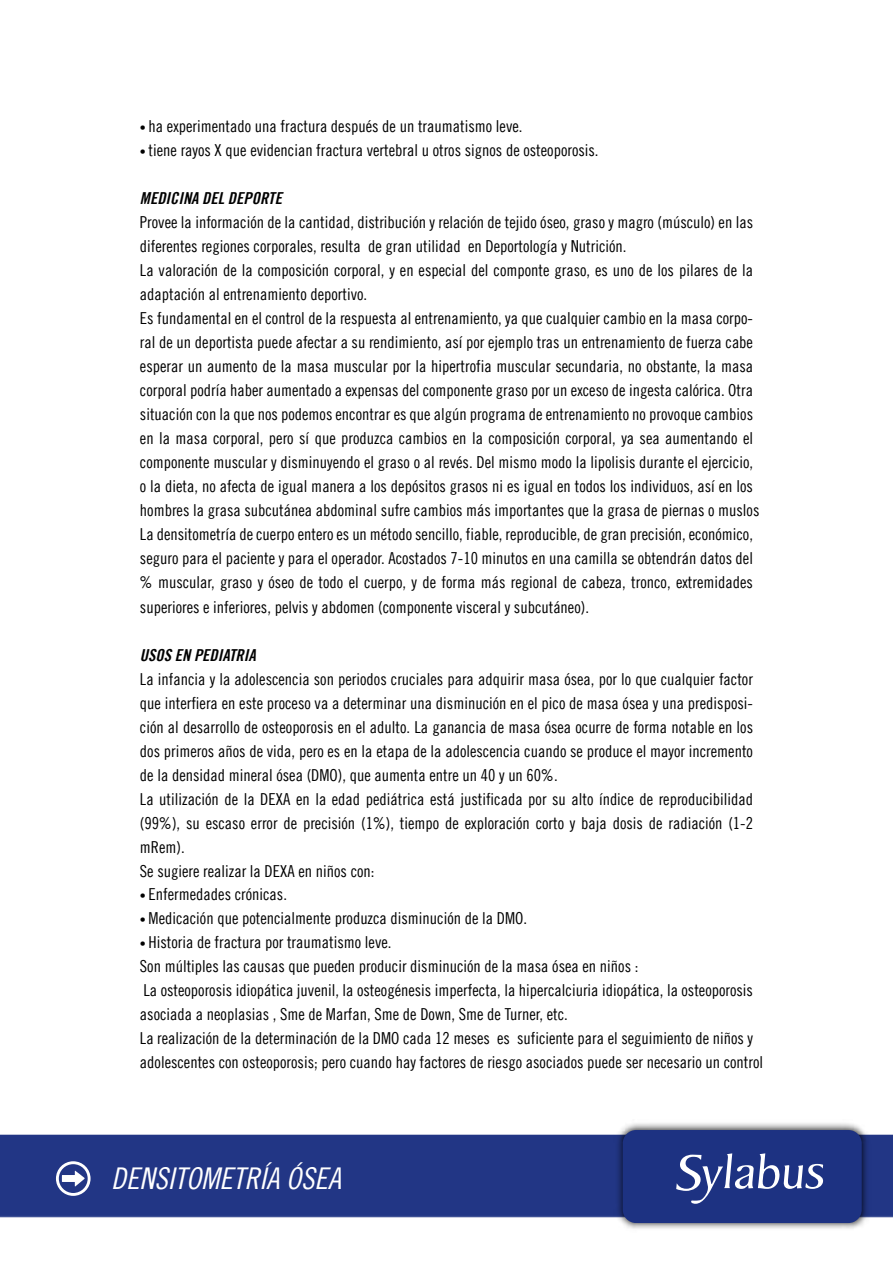
<style>
.page{position:relative;width:893px;height:1263px;background:#fff}
.page>*{position:absolute;margin:0;border:0;box-sizing:border-box;transform-origin:0 0}
.t1{font:30px "Trade Gothic LT Cond Eighteen Obl";color:#fff}
.t2{font:16.5px/24px "Trade Gothic LT Cond Eighteen";color:#000}
.t3{font:16.5px "Trade Gothic LT Bold Cond Twenty Obl";color:#000}
.s1{font-size:12px}
</style>
<div class="page">
<div style="left:0;top:1134px;width:893px;height:84px;background:#223685"></div>
<img style="left:613px;top:1123px;width:258px;height:106px">
<div style="left:623px;top:1130px;width:239px;height:93px;background:#1d3282;border-radius:13px"></div>
<svg style="left:676px;top:1153px;width:148px;height:51px"></svg>
<svg style="left:56px;top:1161px;width:35px;height:35px"></svg>
<p class="t2" style="left:140px;top:114px;width:384px"><span class="s1">•</span> ha experimentado una fractura después de un traumatismo leve.</p>
<p class="t2" style="left:140px;top:138px;width:460px"><span class="s1">•</span> tiene rayos X que evidencian fractura vertebral u otros signos de osteoporosis.</p>
<p class="t3" style="left:140px;top:188px;width:144px">MEDICINA DEL DEPORTE</p>
<p class="t2" style="left:140px;top:210px;width:621px">Provee la información de la cantidad, distribución y relación de tejido óseo, graso y magro (músculo) en las diferentes regiones corporales, resulta de gran utilidad en Deportología y Nutrición.<br>La valoración de la composición corporal, y en especial del componte graso, es uno de los pilares de la adaptación al entrenamiento deportivo.<br>Es fundamental en el control de la respuesta al entrenamiento, ya que cualquier cambio en la masa corpo&shy;ral de un deportista puede afectar a su rendimiento, así por ejemplo tras un entrenamiento de fuerza cabe esperar un aumento de la masa muscular por la hipertrofia muscular secundaria, no obstante, la masa corporal podría haber aumentado a expensas del componente graso por un exceso de ingesta calórica. Otra situación con la que nos podemos encontrar es que algún programa de entrenamiento no provoque cambios en la masa corporal, pero sí que produzca cambios en la composición corporal, ya sea aumentando el componente muscular y disminuyendo el graso o al revés. Del mismo modo la lipolisis durante el ejercicio, o la dieta, no afecta de igual manera a los depósitos grasos ni es igual en todos los individuos, así en los hombres la grasa subcutánea abdominal sufre cambios más importantes que la grasa de piernas o muslos La densitometría de cuerpo entero es un método sencillo, fiable, reproducible, de gran precisión, económico, seguro para el paciente y para el operador. Acostados 7-10 minutos en una camilla se obtendrán datos del % muscular, graso y óseo de todo el cuerpo, y de forma más regional de cabeza, tronco, extremidades superiores e inferiores, pelvis y abdomen (componente visceral y subcutáneo).</p>
<p class="t3" style="left:140px;top:645px;width:117px">USOS EN PEDIATRIA</p>
<p class="t2" style="left:140px;top:666px;width:615px">La infancia y la adolescencia son periodos cruciales para adquirir masa ósea, por lo que cualquier factor que interfiera en este proceso va a determinar una disminución en el pico de masa ósea y una predisposi&shy;ción al desarrollo de osteoporosis en el adulto. La ganancia de masa ósea ocurre de forma notable en los dos primeros años de vida, pero es en la etapa de la adolescencia cuando se produce el mayor incremento de la densidad mineral ósea (DMO), que aumenta entre un 40 y un 60%.<br>La utilización de la DEXA en la edad pediátrica está justificada por su alto índice de reproducibilidad (99%), su escaso error de precisión (1%), tiempo de exploración corto y baja dosis de radiación (1-2 mRem).<br>Se sugiere realizar la DEXA en niños con:</p>
<p class="t2" style="left:140px;top:882px;width:149px"><span class="s1">•</span> Enfermedades crónicas.</p>
<p class="t2" style="left:140px;top:906px;width:389px"><span class="s1">•</span> Medicación que potencialmente produzca disminución de la DMO.</p>
<p class="t2" style="left:140px;top:930px;width:625px"><span class="s1">•</span> Historia de fractura por traumatismo leve.<br>Son múltiples las causas que pueden producir disminución de la masa ósea en niños :<br>La osteoporosis idiopática juvenil, la osteogénesis imperfecta, la hipercalciuria idiopática, la osteoporosis asociada a neoplasias , Sme de Marfan, Sme de Down, Sme de Turner, etc.<br>La realización de la determinación de la DMO cada 12 meses es suficiente para el seguimiento de niños y adolescentes con osteoporosis; pero cuando hay factores de riesgo asociados puede ser necesario un control</p>
<h1 class="t1" style="left:111px;top:1161px;width:231px">DENSITOMETRÍA ÓSEA</h1>
</div>
